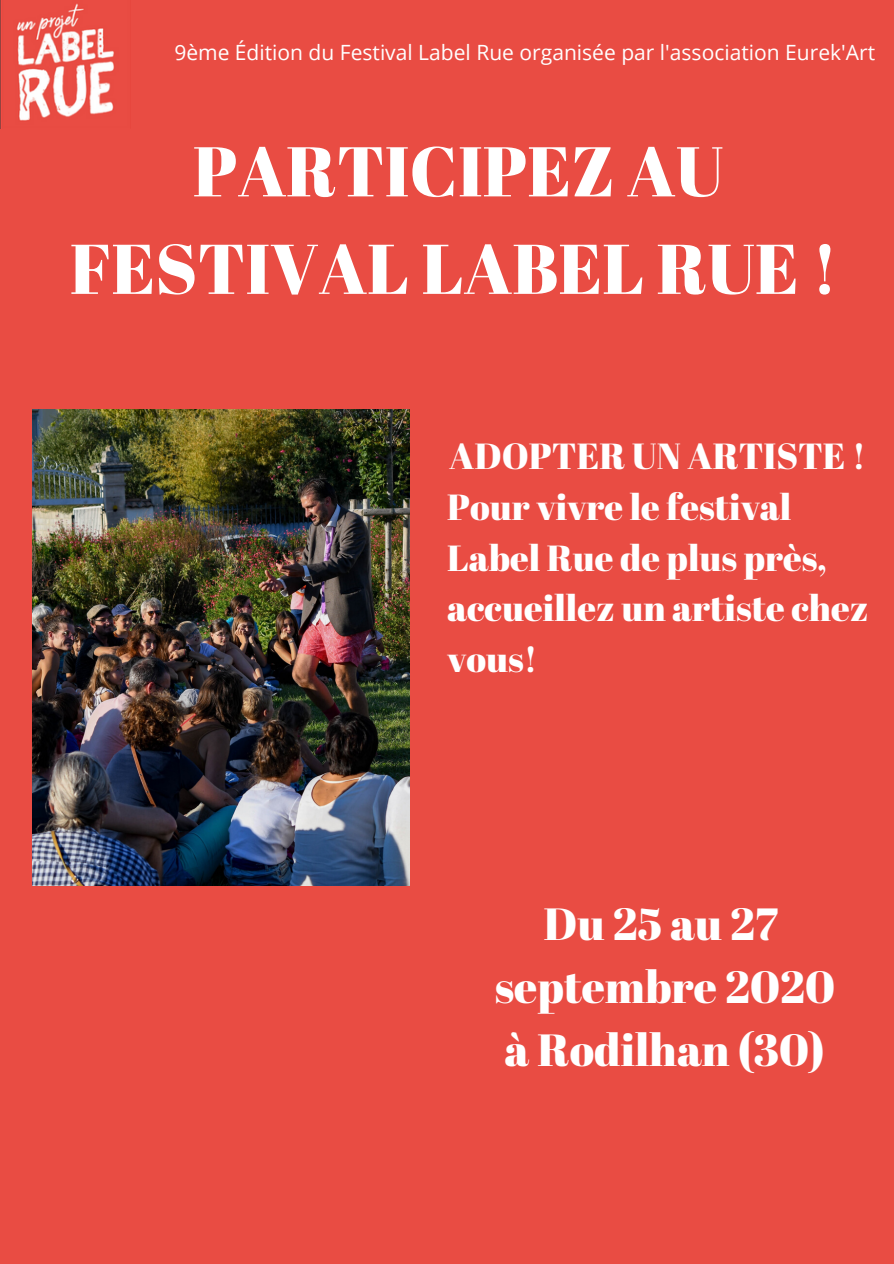
<style>
.page{position:relative;width:894px;height:1264px;background:#fff}
.page>*{position:absolute;margin:0;border:0;box-sizing:border-box;transform-origin:0 0}
.t1{font:70.2px/97.5px "Abril Fatface";color:#fff;text-align:center}
.t2{font:45px/63px "Abril Fatface";color:#fff;text-align:center}
.t3{font:36.3px/50.7px "Abril Fatface";color:#fff}
.t4{font:21px "Open Sans";color:#fff}
</style>
<div class="page">
<div style="left:0;top:0;width:893px;height:1263px;background:#e94c43"></div>
<img style="left:0;top:0;width:114px;height:128px">
<img style="left:32px;top:409px;width:378px;height:476px">
<p class="t4" style="left:174px;top:38px;width:702px">9ème Édition du Festival Label Rue organisée par l'association Eurek'Art</p>
<h1 class="t1" style="left:70px;top:121px;width:769px">PARTICIPEZ AU<br>FESTIVAL LABEL RUE !</h1>
<p class="t3" style="left:447px;top:430px;width:423px">ADOPTER UN ARTISTE !<br>Pour vivre le festival<br>Label Rue de plus près, accueillez un artiste chez vous!</p>
<p class="t2" style="left:494px;top:891px;width:341px">Du 25 au 27 septembre 2020 à Rodilhan (30)</p>
</div>
